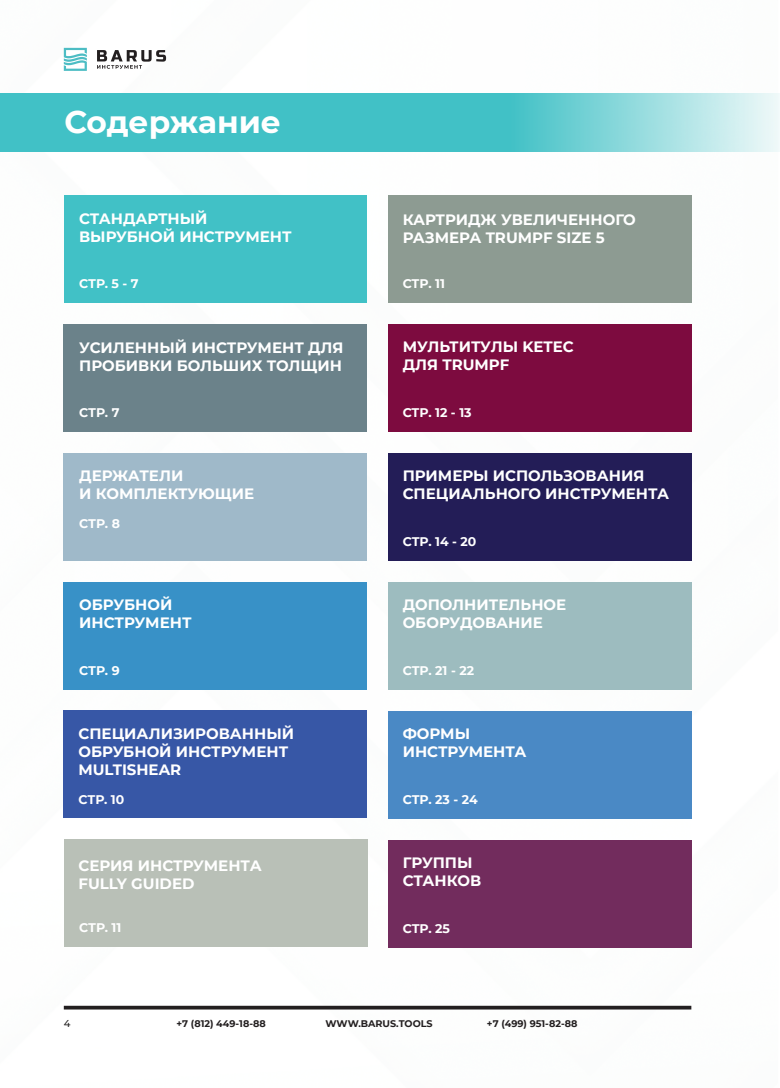
<style>
.page{position:relative;width:780px;height:1088px;background:#fff}
.page>*{position:absolute;margin:0;border:0;box-sizing:border-box;transform-origin:0 0}
.t1{font:700 31.25px "Montserrat";color:#fff}
.t2{font:700 15px/18px "Montserrat";color:#fff}
.t3{font:700 12.5px "Montserrat";color:#fff}
.t4{font:500 10px "Montserrat";color:#242222}
.t5{font:700 9.62px "Montserrat";color:#231f20}
</style>
<div class="page">
<img style="left:63px;top:47px;width:629px;height:963px">
<hr style="left:64px;top:1006px;width:627px;height:3px;background:#231f20">
<svg style="left:64px;top:48px;width:23px;height:23px"></svg>
<svg style="left:97px;top:50px;width:69px;height:19px"></svg>
<svg style="left:0;top:93px;width:780px;height:59px;background:#5fcace"></svg>
<div style="left:64px;top:453px;width:303px;height:107px;background:#9fb9c9"></div>
<div style="left:64px;top:195px;width:303px;height:108px;background:#41c1c6"></div>
<div style="left:64px;top:324px;width:303px;height:107px;background:#6b828a"></div>
<div style="left:64px;top:582px;width:303px;height:107px;background:#3891c7"></div>
<div style="left:64px;top:711px;width:303px;height:107px;background:#3757a6"></div>
<div style="left:64px;top:839px;width:303px;height:108px;background:#b9c0b7"></div>
<div style="left:388px;top:195px;width:303px;height:108px;background:#8d9b92"></div>
<div style="left:388px;top:324px;width:303px;height:108px;background:#7d0b3f"></div>
<div style="left:388px;top:453px;width:303px;height:108px;background:#231d57"></div>
<div style="left:388px;top:582px;width:303px;height:108px;background:#9dbcbf"></div>
<div style="left:388px;top:711px;width:303px;height:108px;background:#4a89c5"></div>
<div style="left:388px;top:840px;width:303px;height:108px;background:#722c5d"></div>
<h1 class="t1" style="left:64px;top:99px;width:218px">Содержание</h1>
<p class="t2" style="left:79px;top:209px;width:214px">СТАНДАРТНЫЙ<br>ВЫРУБНОЙ ИНСТРУМЕНТ</p>
<p class="t3" style="left:79px;top:275px;width:61px">СТР. 5 - 7</p>
<p class="t2" style="left:79px;top:338px;width:266px">УСИЛЕННЫЙ ИНСТРУМЕНТ ДЛЯ<br>ПРОБИВКИ БОЛЬШИХ ТОЛЩИН</p>
<p class="t3" style="left:79px;top:403px;width:42px">СТР. 7</p>
<p class="t2" style="left:79px;top:466px;width:176px">ДЕРЖАТЕЛИ<br>И КОМПЛЕКТУЮЩИЕ</p>
<p class="t3" style="left:79px;top:515px;width:42px">СТР. 8</p>
<p class="t2" style="left:79px;top:595px;width:114px">ОБРУБНОЙ<br>ИНСТРУМЕНТ</p>
<p class="t3" style="left:79px;top:661px;width:42px">СТР. 9</p>
<p class="t2" style="left:78px;top:724px;width:217px">СПЕЦИАЛИЗИРОВАННЫЙ<br>ОБРУБНОЙ ИНСТРУМЕНТ<br>MULTISHEAR</p>
<p class="t3" style="left:78px;top:790px;width:47px">СТР. 10</p>
<p class="t2" style="left:78px;top:856px;width:185px">СЕРИЯ ИНСТРУМЕНТА<br>FULLY GUIDED</p>
<p class="t3" style="left:79px;top:919px;width:44px">СТР. 11</p>
<p class="t2" style="left:402px;top:210px;width:235px">КАРТРИДЖ УВЕЛИЧЕННОГО<br>РАЗМЕРА TRUMPF SIZE 5</p>
<p class="t3" style="left:402px;top:275px;width:44px">СТР. 11</p>
<p class="t2" style="left:402px;top:337px;width:173px">МУЛЬТИТУЛЫ KETEC<br>ДЛЯ TRUMPF</p>
<p class="t3" style="left:402px;top:403px;width:70px">СТР. 12 - 13</p>
<p class="t2" style="left:402px;top:466px;width:268px">ПРИМЕРЫ ИСПОЛЬЗОВАНИЯ<br>СПЕЦИАЛЬНОГО ИНСТРУМЕНТА</p>
<p class="t3" style="left:402px;top:532px;width:75px">СТР. 14 - 20</p>
<p class="t2" style="left:402px;top:595px;width:165px">ДОПОЛНИТЕЛЬНОЕ<br>ОБОРУДОВАНИЕ</p>
<p class="t3" style="left:402px;top:661px;width:73px">СТР. 21 - 22</p>
<p class="t2" style="left:402px;top:724px;width:125px">ФОРМЫ<br>ИНСТРУМЕНТА</p>
<p class="t3" style="left:402px;top:790px;width:77px">СТР. 23 - 24</p>
<p class="t2" style="left:402px;top:853px;width:80px">ГРУППЫ<br>СТАНКОВ</p>
<p class="t3" style="left:402px;top:919px;width:49px">СТР. 25</p>
<p class="t4" style="left:64px;top:1016px;width:8px">4</p>
<p class="t5" style="left:176px;top:1017px;width:91px">+7 (812) 449-18-88</p>
<p class="t5" style="left:325px;top:1017px;width:109px">WWW.BARUS.TOOLS</p>
<p class="t5" style="left:487px;top:1017px;width:92px">+7 (499) 951-82-88</p>
</div>
